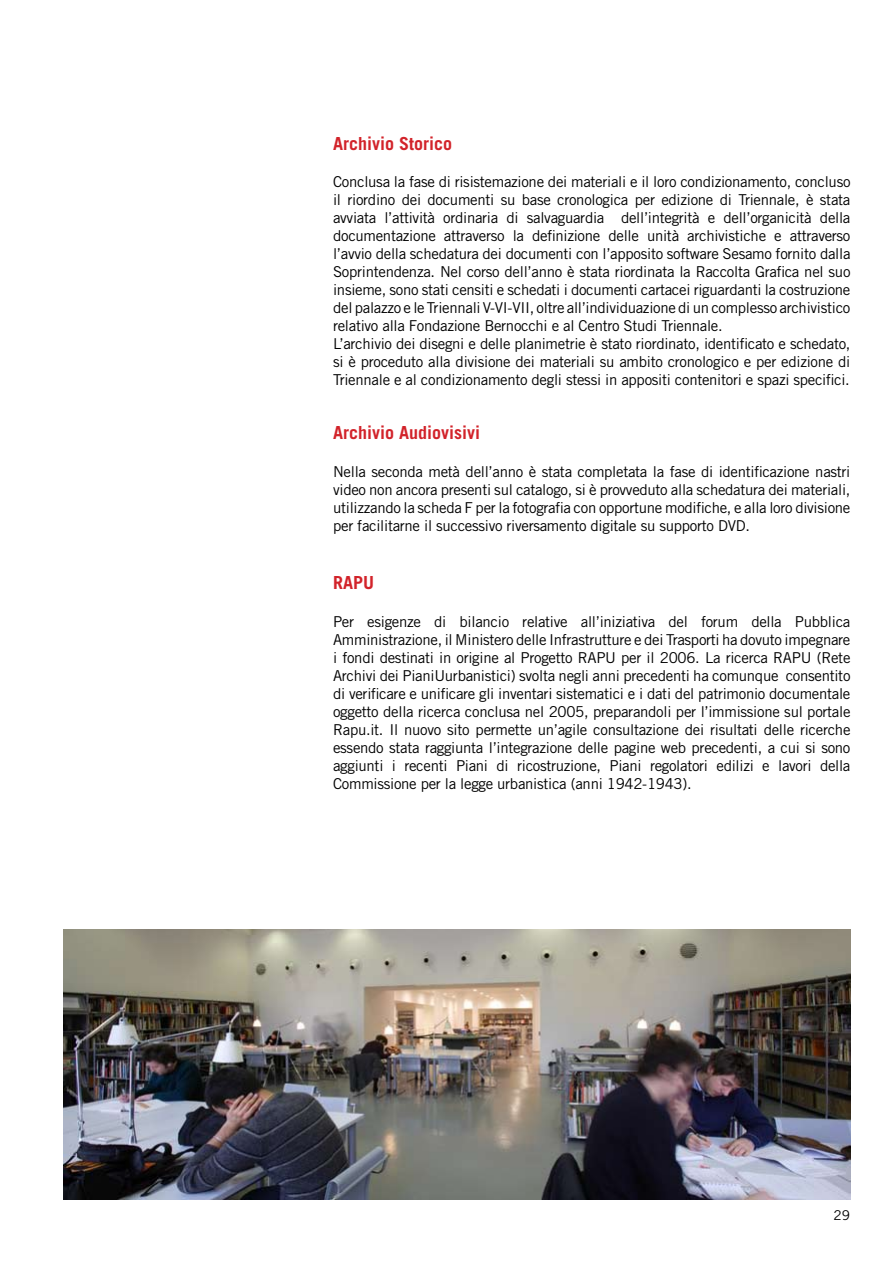
<style>
.page{position:relative;width:893px;height:1263px;background:#fff}
.page>*{position:absolute;margin:0;border:0;box-sizing:border-box;transform-origin:0 0}
.t1{font:700 18px "Trade Gothic";color:#d2232a}
.t2{font:15px/18px "Trade Gothic";letter-spacing:-.02em;color:#000;text-align:justify}
.t3{font:13.5px "Trade Gothic";color:#000}
</style>
<div class="page">
<img style="left:64px;top:929px;width:786px;height:270px">
<p class="t1" style="left:333px;top:132px;width:121px">Archivio Storico</p>
<p class="t2" style="left:333px;top:173px;width:519px;text-align:left">Conclusa la fase di risistemazione dei materiali e il loro condizionamento, concluso il riordino dei documenti su base cronologica per edizione di Triennale, è stata avviata l’attività ordinaria di salvaguardia dell’integrità e dell’organicità della documentazione attraverso la definizione delle unità archivistiche e attraverso l’avvio della schedatura dei documenti con l’apposito software Sesamo fornito dalla Soprintendenza. Nel corso dell’anno è stata riordinata la Raccolta Grafica nel suo insieme, sono stati censiti e schedati i documenti cartacei riguardanti la costruzione del palazzo e le Triennali V-VI-VII, oltre all’individuazione di un complesso archivistico relativo alla Fondazione Bernocchi e al Centro Studi Triennale.<br>L’archivio dei disegni e delle planimetrie è stato riordinato, identificato e schedato, si è proceduto alla divisione dei materiali su ambito cronologico e per edizione di Triennale e al condizionamento degli stessi in appositi contenitori e spazi specifici.</p>
<p class="t1" style="left:333px;top:422px;width:149px">Archivio Audiovisivi</p>
<p class="t2" style="left:333px;top:462px;width:519px">Nella seconda metà dell’anno è stata completata la fase di identificazione nastri video non ancora presenti sul catalogo, si è provveduto alla schedatura dei materiali, utilizzando la scheda F per la fotografia con opportune modifiche, e alla loro divisione per facilitarne il successivo riversamento digitale su supporto DVD.</p>
<p class="t1" style="left:333px;top:572px;width:43px">RAPU</p>
<p class="t2" style="left:333px;top:612px;width:519px">Per esigenze di bilancio relative all’iniziativa del forum della Pubblica Amministrazione, il Ministero delle Infrastrutture e dei Trasporti ha dovuto impegnare i fondi destinati in origine al Progetto RAPU per il 2006. La ricerca RAPU (Rete Archivi dei PianiUurbanistici) svolta negli anni precedenti ha comunque consentito di verificare e unificare gli inventari sistematici e i dati del patrimonio documentale oggetto della ricerca conclusa nel 2005, preparandoli per l’immissione sul portale Rapu.it. Il nuovo sito permette un’agile consultazione dei risultati delle ricerche essendo stata raggiunta l’integrazione delle pagine web precedenti, a cui si sono aggiunti i recenti Piani di ricostruzione, Piani regolatori edilizi e lavori della Commissione per la legge urbanistica (anni 1942-1943).</p>
<p class="t3" style="left:833px;top:1207px;width:18px">29</p>
</div>
